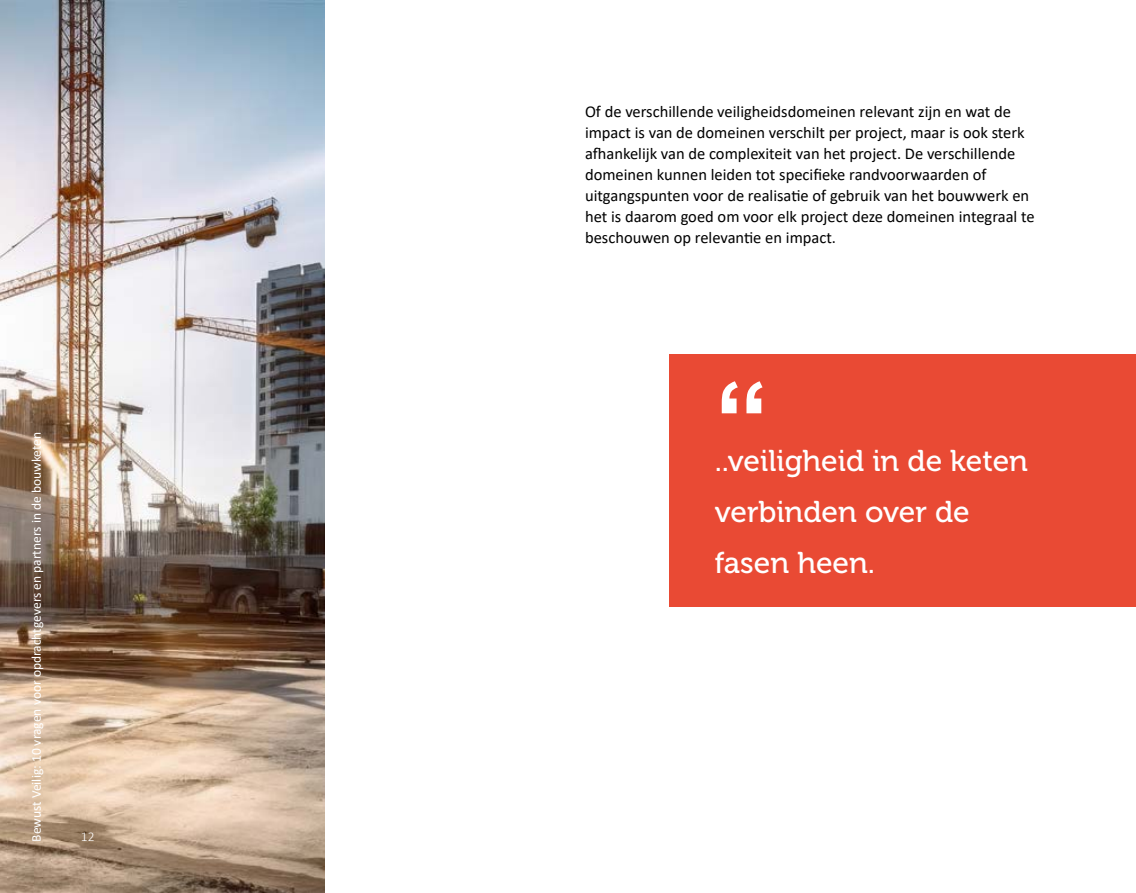
<style>
.page{position:relative;width:1136px;height:893px;background:#fff}
.page>*{position:absolute;margin:0;border:0;box-sizing:border-box;transform-origin:0 0}
.t1{font:700 108px "Arial";color:#fff}
.t2{font:30px/51px "Museo 500";color:#fff}
.t3{font:16.5px/21px "Calibri";color:#000}
.t4{font:13.5px "Calibri";color:#fff}
.t5{font:300 13.5px "Calibri";color:#fff}
</style>
<div class="page">
<img style="left:0;top:0;width:324px;height:893px">
<div style="left:669px;top:354px;width:466px;height:252px;background:#e94a34"></div>
<p class="t4" style="left:27px;top:842px;width:411px;rotate:-90deg">Bewust Veilig: 10 vragen voor opdrachtgevers en partners in de bouwketen</p>
<p class="t5" style="left:81px;top:828px;width:15px">12</p>
<p class="t3" style="left:585px;top:101px;width:451px">Of de verschillende veiligheidsdomeinen relevant zijn en wat de impact is van de domeinen verschilt per project, maar is ook sterk afhankelijk van de complexiteit van het project. De verschillende domeinen kunnen leiden tot specifieke randvoorwaarden of uitgangspunten voor de realisatie of gebruik van het bouwwerk en het is daarom goed om voor elk project deze domeinen integraal te beschouwen op relevantie en impact.</p>
<h1 class="t1" style="left:714px;top:345px;width:55px">“</h1>
<h2 class="t2" style="left:714px;top:436px;width:315px">..veiligheid in de keten verbinden over de fasen heen.</h2>
</div>
